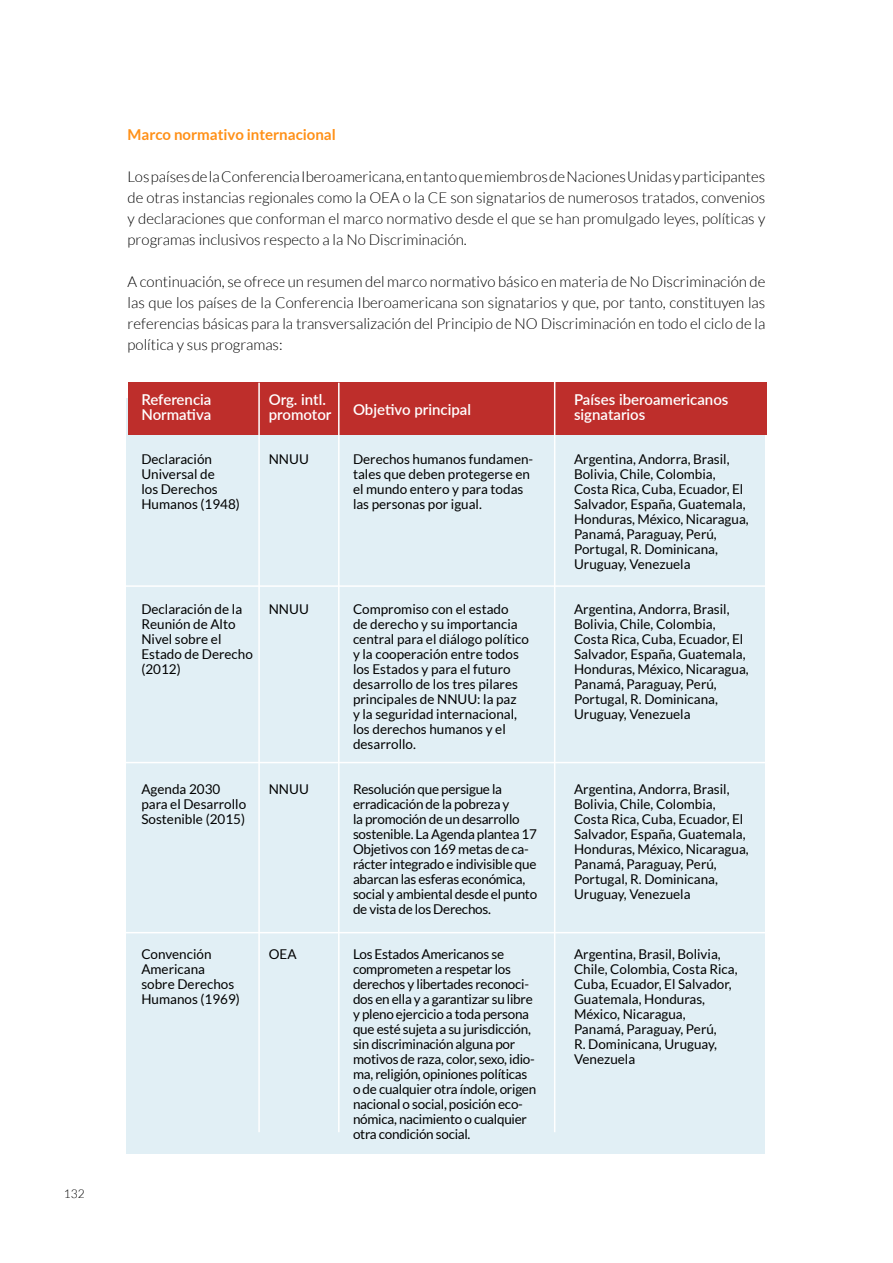
<style>
.page{position:relative;width:893px;height:1263px;background:#fff}
.page>*{position:absolute;margin:0;border:0;box-sizing:border-box;transform-origin:0 0}
.t1{font:300 15px/21px "Lato";color:#000;text-align:justify}
.t2{font:600 15px/15px "Lato";color:#fff}
.t3{font:700 15px "Lato";color:#ff9017}
.t4{font:13.5px/15px "Lato";color:#000}
.t5{font:13.5px/15px "Lato";letter-spacing:-.02em;color:#000}
.t6{font:300 12px "Lato";color:#000}
</style>
<div class="page">
<div style="left:126px;top:399px;width:639px;height:755px;background:#e1eff5"></div>
<div style="left:128px;top:383px;width:638px;height:52px;background:#be2e2b"></div>
<hr style="left:554px;top:380px;width:1px;height:752px;background:#fff">
<hr style="left:338px;top:383px;width:2px;height:749px;background:#fff">
<hr style="left:258px;top:383px;width:2px;height:749px;background:#fff">
<hr style="left:80px;top:585px;width:749px;height:2px;background:#fff">
<hr style="left:80px;top:762px;width:749px;height:1px;background:#fff">
<hr style="left:80px;top:932px;width:749px;height:1px;background:#fff">
<p class="t6" style="left:64px;top:1188px;width:22px">132</p>
<p class="t3" style="left:128px;top:126px;width:210px">Marco normativo internacional</p>
<p class="t1" style="left:128px;top:166px;width:639px">Los países de la Conferencia Iberoamericana, en tanto que miembros de Naciones Unidas y participantes de otras instancias regionales como la OEA o la CE son signatarios de numerosos tratados, convenios y declaraciones que conforman el marco normativo desde el que se han promulgado leyes, políticas y programas inclusivos respecto a la No Discriminación.</p>
<p class="t1" style="left:128px;top:271px;width:639px">A continuación, se ofrece un resumen del marco normativo básico en materia de No Discriminación de las que los países de la Conferencia Iberoamericana son signatarios y que, por tanto, constituyen las referencias básicas para la transversalización del Principio de NO Discriminación en todo el ciclo de la política y sus programas:</p>
<p class="t2" style="left:141px;top:391px;width:72px">Referencia<br>Normativa</p>
<p class="t2" style="left:269px;top:391px;width:64px">Org. intl. promotor</p>
<p class="t2" style="left:353px;top:401px;width:120px">Objetivo principal</p>
<p class="t2" style="left:574px;top:391px;width:156px">Países iberoamericanos signatarios</p>
<p class="t4" style="left:141px;top:451px;width:100px">Declaración<br>Universal de<br>los Derechos<br>Humanos (1948)</p>
<p class="t4" style="left:269px;top:451px;width:42px">NNUU</p>
<p class="t4" style="left:141px;top:601px;width:113px">Declaración de la<br>Reunión de Alto<br>Nivel sobre el<br>Estado de Derecho (2012)</p>
<p class="t4" style="left:269px;top:601px;width:42px">NNUU</p>
<p class="t4" style="left:141px;top:781px;width:106px">Agenda 2030 para el Desarrollo<br>Sostenible (2015)</p>
<p class="t4" style="left:269px;top:781px;width:42px">NNUU</p>
<p class="t4" style="left:141px;top:946px;width:100px">Convención<br>Americana sobre Derechos<br>Humanos (1969)</p>
<p class="t4" style="left:269px;top:946px;width:29px">OEA</p>
<p class="t4" style="left:353px;top:451px;width:182px">Derechos humanos fundamen&shy;tales que deben protegerse en el mundo entero y para todas las personas por igual.</p>
<p class="t4" style="left:353px;top:601px;width:178px">Compromiso con el estado<br>de derecho y su importancia central para el diálogo político y la cooperación entre todos los Estados y para el futuro desarrollo de los tres pilares principales de NNUU: la paz<br>y la seguridad internacional, los derechos humanos y el desarrollo.</p>
<p class="t5" style="left:353px;top:781px;width:186px">Resolución que persigue la erradicación de la pobreza y<br>la promoción de un desarrollo sostenible. La Agenda plantea 17<br>Objetivos con 169 metas de ca&shy;rácter integrado e indivisible que abarcan las esferas económica, social y ambiental desde el punto de vista de los Derechos.</p>
<p class="t5" style="left:353px;top:946px;width:185px">Los Estados Americanos se comprometen a respetar los derechos y libertades reconoci&shy;dos en ella y a garantizar su libre y pleno ejercicio a toda persona que esté sujeta a su jurisdicción, sin discriminación alguna por motivos de raza, color, sexo, idio&shy;ma, religión, opiniones políticas o de cualquier otra índole, origen nacional o social, posición eco&shy;nómica, nacimiento o cualquier otra condición social.</p>
<p class="t4" style="left:574px;top:451px;width:176px">Argentina, Andorra, Brasil,<br>Bolivia, Chile, Colombia,<br>Costa Rica, Cuba, Ecuador, El<br>Salvador, España, Guatemala,<br>Honduras, México, Nicaragua,<br>Panamá, Paraguay, Perú,<br>Portugal, R. Dominicana,<br>Uruguay, Venezuela</p>
<p class="t4" style="left:574px;top:601px;width:176px">Argentina, Andorra, Brasil,<br>Bolivia, Chile, Colombia,<br>Costa Rica, Cuba, Ecuador, El<br>Salvador, España, Guatemala,<br>Honduras, México, Nicaragua,<br>Panamá, Paraguay, Perú,<br>Portugal, R. Dominicana,<br>Uruguay, Venezuela</p>
<p class="t4" style="left:574px;top:781px;width:176px">Argentina, Andorra, Brasil,<br>Bolivia, Chile, Colombia,<br>Costa Rica, Cuba, Ecuador, El<br>Salvador, España, Guatemala,<br>Honduras, México, Nicaragua,<br>Panamá, Paraguay, Perú,<br>Portugal, R. Dominicana,<br>Uruguay, Venezuela</p>
<p class="t4" style="left:574px;top:946px;width:165px">Argentina, Brasil, Bolivia,<br>Chile, Colombia, Costa Rica,<br>Cuba, Ecuador, El Salvador,<br>Guatemala, Honduras,<br>México, Nicaragua,<br>Panamá, Paraguay, Perú,<br>R. Dominicana, Uruguay,<br>Venezuela</p>
</div>
